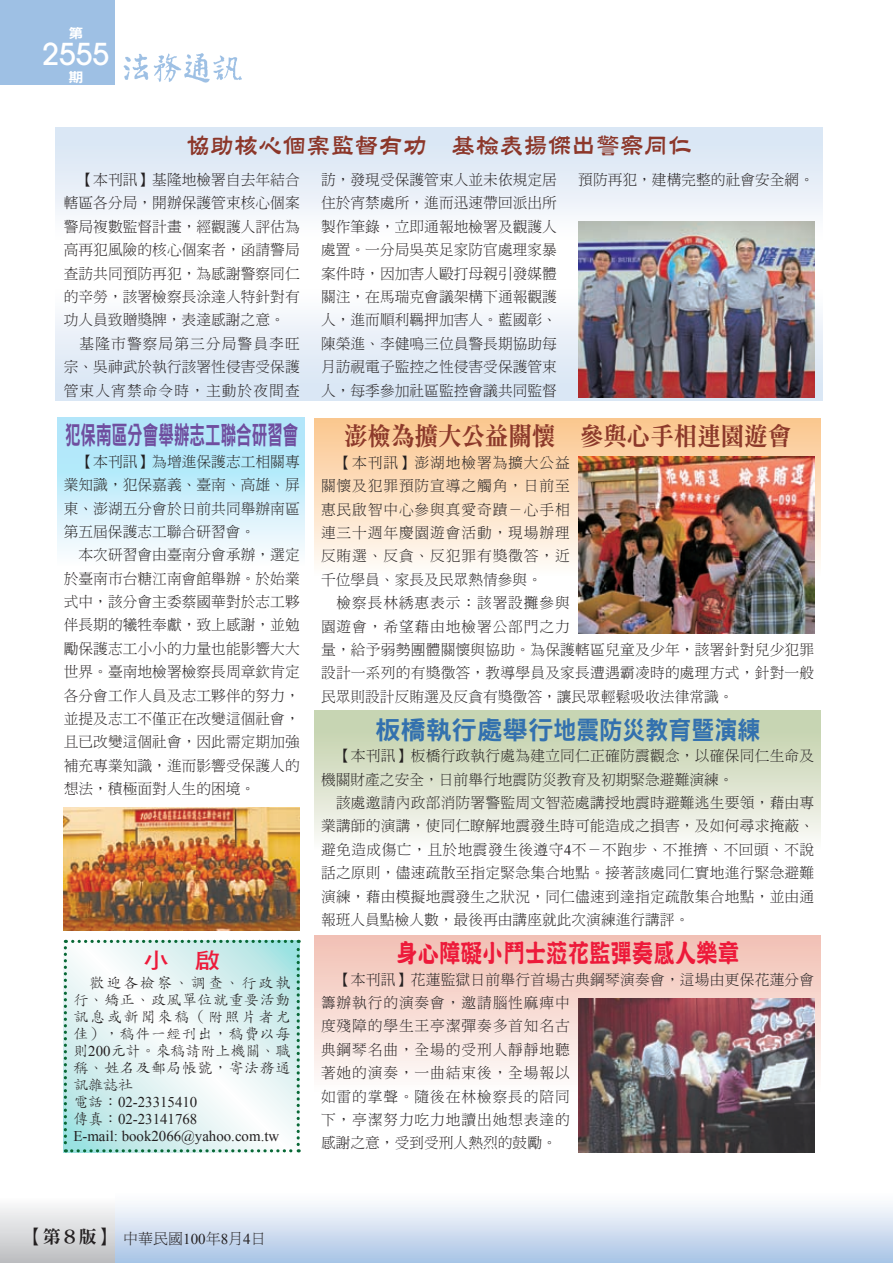
<style>
.page{position:relative;width:893px;height:1263px;background:#fff}
.page>*{position:absolute;margin:0;border:0;box-sizing:border-box;transform-origin:0 0}
.t1{font:500 30px "Avant Garde";color:#fff}
.t2{font:29.4px "DF Tan Li Std W5";letter-spacing:.05em;color:#8c372a;scale:.78 1}
.t3{font:25.5px "DF Ming Std W9";color:#8c392a;scale:.92 1}
.t4{font:25.5px "DF Hei Std W9";color:#3371ae}
.t5{font:25.5px "DF Bang Shu Std W8";color:#ed1a3a;scale:.84 1}
.t6{font:25.5px "DF Hei Std W9";color:#6f4e9f;scale:.61 1}
.t7{font:21.75px "DF Hei Std W7";color:#ed1a3a;scale:1.18 1}
.t8{font:18px "DF Ming Std W9";color:#231f20}
.t9{font:15px "DF Ming Std W3";color:#231f20}
.t10{font:14.85px/23.4px "DF Ming Std W3";letter-spacing:.015em;color:#231f20;text-align:justify}
.t11{font:14.85px/23.4px "DF Ming Std W3";letter-spacing:.06em;color:#231f20}
.t12{font:14.85px/17px "DF Kai Shu Std W3";letter-spacing:.045em;color:#231f20;text-align:justify}
.t13{font:14.85px/17px "Times New Roman";color:#231f20}
.t14{font:13.5px "DF Hei Std W9";color:#fff;scale:1.11 1}
.s1{font-family:"Times New Roman"}
.s2{font-family:"DF Kai Shu Std W3"}
</style>
<div class="page">
<div style="left:111px;top:1191px;width:782px;height:72px;background:linear-gradient(to bottom,#fff,#aac5e6)"></div>
<div style="left:0;top:0;width:115px;height:85px;background:#9ec0e4"></div>
<img style="left:123px;top:53px;width:26px;height:27px">
<img style="left:153px;top:53px;width:28px;height:29px">
<img style="left:213px;top:55px;width:29px;height:25px">
<img style="left:181px;top:53px;width:29px;height:30px">
<div style="left:0;top:1191px;width:115px;height:72px;background:linear-gradient(to bottom,#fff,#bdbec1)"></div>
<svg style="left:892px;top:1191px;width:1px;height:72px"></svg>
<div style="left:55px;top:128px;width:768px;height:127px;background:linear-gradient(to bottom,#d5e3f3,#fff)"></div>
<div style="left:55px;top:273px;width:768px;height:128px;background:linear-gradient(to bottom,#fff,#d5e3f3)"></div>
<svg style="left:57px;top:418px;width:247px;height:134px;background:#c8edfb"></svg>
<div style="left:315px;top:419px;width:506px;height:157px;background:linear-gradient(to bottom,#fbc68e,#fffcfa)"></div>
<div style="left:315px;top:710px;width:506px;height:157px;background:linear-gradient(to bottom,#bfcea7,#fff)"></div>
<div style="left:315px;top:935px;width:506px;height:158px;background:linear-gradient(to bottom,#f1bfb2,#fefdfb)"></div>
<svg style="left:64px;top:940px;width:236px;height:212px"></svg>
<img style="left:578px;top:998px;width:236px;height:154px">
<img style="left:578px;top:456px;width:236px;height:177px">
<img style="left:578px;top:222px;width:236px;height:176px">
<img style="left:64px;top:807px;width:236px;height:123px">
<p class="t14" style="left:68px;top:26px;width:15px">第</p>
<h1 class="t1" style="left:43px;top:36px;width:68px">2555</h1>
<p class="t14" style="left:68px;top:69px;width:15px">期</p>
<h2 class="t2" style="left:186px;top:129px;width:649px">協助核心個案監督有功　基檢表揚傑出警察同仁</h2>
<p class="t10" style="left:64px;top:168px;width:237px;text-indent:15px">【本刊訊】基隆地檢署自去年結合轄區各分局，開辦保護管束核心個案警局複數監督計畫，經觀護人評估為高再犯風險的核心個案者，函請警局查訪共同預防再犯，為感謝警察同仁的辛勞，該署檢察長涂達人特針對有功人員致贈獎牌，表達感謝之意。</p>
<p class="t10" style="left:64px;top:331px;width:237px;text-indent:16px">基隆市警察局第三分局警員李旺宗、吳神武於執行該署性侵害受保護管束人宵禁命令時，主動於夜間查</p>
<h3 class="t6" style="left:65px;top:421px;width:384px">犯保南區分會舉辦志工聯合研習會</h3>
<p class="t10" style="left:64px;top:449px;width:237px;text-indent:15px">【本刊訊】為增進保護志工相關專業知識，犯保嘉義、臺南、高雄、屏東、澎湖五分會於日前共同舉辦南區第五屆保護志工聯合研習會。</p>
<p class="t10" style="left:64px;top:543px;width:237px;text-indent:15px">本次研習會由臺南分會承辦，選定於臺南市台糖江南會館舉辦。於始業式中，該分會主委蔡國華對於志工夥伴長期的犧牲奉獻，致上感謝，並勉勵保護志工小小的力量也能影響大大世界。臺南地檢署檢察長周章欽肯定各分會工作人員及志工夥伴的努力，並提及志工不僅正在改變這個社會，且已改變這個社會，因此需定期加強補充專業知識，進而影響受保護人的想法，積極面對人生的困境。</p>
<h3 class="t7" style="left:144px;top:948px;width:66px">小　啟</h3>
<p class="t12" style="left:73px;top:974px;width:218px;text-indent:16px">歡迎各檢察、調查、行政執行、矯正、政風單位就重要活動訊息或新聞來稿（附照片者尤佳），稿件一經刊出，稿費以每則<span class="s1">200</span>元計。來稿請附上機關、職稱、姓名及郵局帳號，寄法務通訊雜誌社</p>
<p class="t13" style="left:73px;top:1093px;width:207px"><span class="s2">電話：</span>02-23315410<br><span class="s2">傳真：</span>02-23141768<br>E-mail: book2066@yahoo.com.tw</p>
<p class="t10" style="left:321px;top:168px;width:237px">訪，發現受保護管束人並未依規定居住於宵禁處所，進而迅速帶回派出所製作筆錄，立即通報地檢署及觀護人處置。一分局吳英足家防官處理家暴案件時，因加害人毆打母親引發媒體關注，在馬瑞克會議架構下通報觀護人，進而順利羈押加害人。藍國彰、陳榮進、李健鳴三位員警長期協助每月訪視電子監控之性侵害受保護管束人，每季參加社區監控會議共同監督</p>
<p class="t10" style="left:578px;top:168px;width:237px">預防再犯，建構完整的社會安全網。</p>
<h3 class="t3" style="left:344px;top:422px;width:487px">澎檢為擴大公益關懷 參與心手相連園遊會</h3>
<p class="t10" style="left:321px;top:451px;width:250px;text-indent:16px">【本刊訊】澎湖地檢署為擴大公益關懷及犯罪預防宣導之觸角，日前至惠民啟智中心參與真愛奇蹟－心手相連三十週年慶園遊會活動，現場辦理反賄選、反貪、反犯罪有獎徵答，近千位學員、家長及民眾熱情參與。</p>
<p class="t10" style="left:321px;top:591px;width:495px;text-align:left;text-indent:16px">檢察長林綉惠表示：該署設攤參與<br>園遊會，希望藉由地檢署公部門之力<br>量，給予弱勢團體關懷與協助。為保護轄區兒童及少年，該署針對兒少犯罪設計一系列的有獎徵答，教導學員及家長遭遇霸凌時的處理方式，針對一般民眾則設計反賄選及反貪有獎徵答，讓民眾輕鬆吸收法律常識。</p>
<h3 class="t4" style="left:375px;top:716px;width:387px">板橋執行處舉行地震防災教育暨演練</h3>
<p class="t10" style="left:321px;top:744px;width:495px;text-indent:15px">【本刊訊】板橋行政執行處為建立同仁正確防震觀念，以確保同仁生命及機關財產之安全，日前舉行地震防災教育及初期緊急避難演練。</p>
<p class="t10" style="left:321px;top:791px;width:495px;text-indent:15px">該處邀請內政部消防署警監周文智蒞處講授地震時避難逃生要領，藉由專業講師的演講，使同仁瞭解地震發生時可能造成之損害，及如何尋求掩蔽、避免造成傷亡，且於地震發生後遵守<span class="s1">4</span>不－不跑步、不推擠、不回頭、不說話之原則，儘速疏散至指定緊急集合地點。接著該處同仁實地進行緊急避難演練，藉由模擬地震發生之狀況，同仁儘速到達指定疏散集合地點，並由通報班人員點檢人數，最後再由講座就此次演練進行講評。</p>
<h3 class="t5" style="left:396px;top:939px;width:410px">身心障礙小鬥士蒞花監彈奏感人樂章</h3>
<p class="t11" style="left:321px;top:967px;width:495px;text-indent:15px">【本刊訊】花蓮監獄日前舉行首場古典鋼琴演奏會，這場由更保花蓮分會籌辦執行的演奏會，邀請腦性麻痺中<br>度殘障的學生王亭潔彈奏多首知名古<br>典鋼琴名曲，全場的受刑人靜靜地聽<br>著她的演奏，一曲結束後，全場報以<br>如雷的掌聲。隨後在林檢察長的陪同<br>下，亭潔努力吃力地讀出她想表達的<br>感謝之意，受到受刑人熱烈的鼓勵。</p>
<p class="t8" style="left:25px;top:1227px;width:91px">【第８版】</p>
<p class="t9" style="left:123px;top:1230px;width:144px">中華民國<span class="s1">100</span>年<span class="s1">8</span>月<span class="s1">4</span>日</p>
</div>
